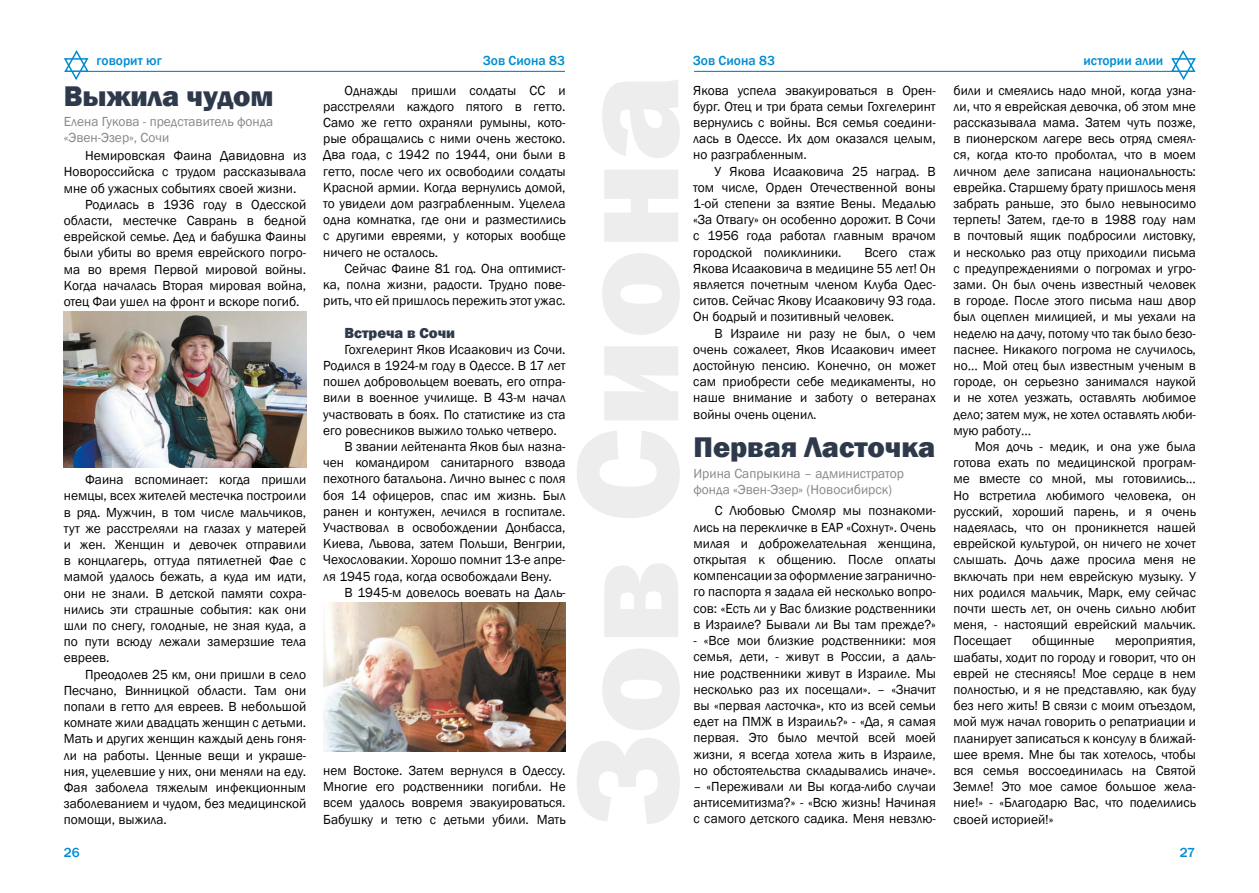
<style>
.page{position:relative;width:1259px;height:893px;background:#fff}
.page>*{position:absolute;margin:0;border:0;box-sizing:border-box;transform-origin:0 0}
.t1{font:800 29.25px "Franklin Gothic";color:#2e3a4b}
.t2{font:800 15px "Franklin Gothic";color:#2e3a4b}
.t3{font:13.5px/16.2px "Franklin Gothic";color:#000;text-align:justify}
.t4{font:13.5px/16.2px "Franklin Gothic";color:#878787}
.t5{font:500 13.5px "Franklin Gothic";color:#008cd0}
</style>
<div class="page">
<hr style="left:694px;top:71px;width:477px;height:1px;background:#008cd0">
<svg style="left:1169px;top:50px;width:27px;height:30px"></svg>
<svg style="left:64px;top:50px;width:26px;height:30px"></svg>
<hr style="left:88px;top:71px;width:477px;height:1px;background:#008cd0">
<img style="left:64px;top:311px;width:242px;height:157px">
<img style="left:323px;top:603px;width:243px;height:148px">
<p class="t5" style="left:483px;top:53px;width:83px">Зов Сиона 83</p>
<p class="t5" style="left:693px;top:52px;width:83px">Зов Сиона 83</p>
<p class="t5" style="left:97px;top:52px;width:67px">говорит юг</p>
<p class="t5" style="left:1083px;top:52px;width:81px">истории алии</p>
<h1 class="t1" style="left:64px;top:77px;width:211px">Выжила чудом</h1>
<p class="t4" style="left:64px;top:113px;width:211px">Елена Гукова - представитель фонда «Эвен-Эзер», Сочи</p>
<p class="t3" style="left:85px;top:148px;width:223px">Немировская Фаина Давидовна из</p>
<p class="t3" style="left:64px;top:164px;width:244px">Новороссийска с трудом рассказывала</p>
<p class="t3" style="left:64px;top:180px;width:234px">мне об ужасных событиях своей жизни.</p>
<p class="t3" style="left:85px;top:196px;width:223px">Родилась в 1936 году в Одесской</p>
<p class="t3" style="left:64px;top:213px;width:244px">области, местечке Саврань в бедной</p>
<p class="t3" style="left:64px;top:229px;width:244px">еврейской семье. Дед и бабушка Фаины</p>
<p class="t3" style="left:64px;top:245px;width:244px">были убиты во время еврейского погро-</p>
<p class="t3" style="left:64px;top:261px;width:244px">ма во время Первой мировой войны.</p>
<p class="t3" style="left:64px;top:277px;width:244px">Когда началась Вторая мировая война,</p>
<p class="t3" style="left:64px;top:294px;width:237px">отец Фаи ушел на фронт и вскоре погиб.</p>
<p class="t3" style="left:64px;top:472px;width:244px;text-indent:21px">Фаина вспоминает: когда пришли немцы, всех жителей местечка построили в ряд. Мужчин, в том числе мальчиков, тут же расстреляли на глазах у матерей и жен. Женщин и девочек отправили в концлагерь, оттуда пятилетней Фае с мамой удалось бежать, а куда им идти, они не знали. В детской памяти сохра&shy;нились эти страшные события: как они шли по снегу, голодные, не зная куда, а по пути всюду лежали замерзшие тела евреев.</p>
<p class="t3" style="left:64px;top:666px;width:244px;text-indent:21px">Преодолев 25 км, они пришли в село Песчано, Винницкой области. Там они попали в гетто для евреев. В небольшой комнате жили двадцать женщин с детьми.<br>Мать и других женщин каждый день гоня&shy;ли на работы. Ценные вещи и украше&shy;ния, уцелевшие у них, они меняли на еду.<br>Фая заболела тяжелым инфекционным заболеванием и чудом, без медицинской помощи, выжила.</p>
<p class="t5" style="left:64px;top:844px;width:17px">26</p>
<p class="t3" style="left:323px;top:82px;width:244px;text-indent:21px">Однажды пришли солдаты СС и расстреляли каждого пятого в гетто.<br>Само же гетто охраняли румыны, кото&shy;рые обращались с ними очень жестоко.<br>Два года, с 1942 по 1944, они были в гетто, после чего их освободили солдаты Красной армии. Когда вернулись домой, то увидели дом разграбленным. Уцелела одна комнатка, где они и разместились с другими евреями, у которых вообще ничего не осталось.</p>
<p class="t3" style="left:323px;top:260px;width:244px;text-indent:21px">Сейчас Фаине 81 год. Она оптимист&shy;ка, полна жизни, радости. Трудно пове&shy;рить, что ей пришлось пережить этот ужас.</p>
<p class="t2" style="left:344px;top:323px;width:112px">Встреча в Сочи</p>
<p class="t3" style="left:344px;top:341px;width:223px">Гохгелеринт Яков Исаакович из Сочи.</p>
<p class="t3" style="left:323px;top:358px;width:244px">Родился в 1924-м году в Одессе. В 17 лет</p>
<p class="t3" style="left:323px;top:374px;width:244px">пошел добровольцем воевать, его отпра-</p>
<p class="t3" style="left:323px;top:390px;width:244px">вили в военное училище. В 43-м начал</p>
<p class="t3" style="left:323px;top:406px;width:244px">участвовать в боях. По статистике из ста</p>
<p class="t3" style="left:323px;top:422px;width:235px">его ровесников выжило только четверо.</p>
<p class="t3" style="left:344px;top:439px;width:223px">В звании лейтенанта Яков был назна-</p>
<p class="t3" style="left:323px;top:455px;width:244px">чен командиром санитарного взвода</p>
<p class="t3" style="left:323px;top:471px;width:244px">пехотного батальона. Лично вынес с поля</p>
<p class="t3" style="left:323px;top:487px;width:244px">боя 14 офицеров, спас им жизнь. Был</p>
<p class="t3" style="left:323px;top:503px;width:244px">ранен и контужен, лечился в госпитале.</p>
<p class="t3" style="left:323px;top:520px;width:244px">Участвовал в освобождении Донбасса,</p>
<p class="t3" style="left:323px;top:536px;width:244px">Киева, Львова, затем Польши, Венгрии,</p>
<p class="t3" style="left:323px;top:552px;width:244px">Чехословакии. Хорошо помнит 13-е апре-</p>
<p class="t3" style="left:323px;top:568px;width:230px">ля 1945 года, когда освобождали Вену.</p>
<p class="t3" style="left:344px;top:584px;width:223px">В 1945-м довелось воевать на Даль-</p>
<p class="t3" style="left:323px;top:763px;width:244px">нем Востоке. Затем вернулся в Одессу.<br>Многие его родственники погибли. Не всем удалось вовремя эвакуироваться.<br>Бабушку и тетю с детьми убили. Мать</p>
<p class="t3" style="left:693px;top:82px;width:244px">Якова успела эвакуироваться в Орен&shy;бург. Отец и три брата семьи Гохгелеринт вернулись с войны. Вся семья соедини&shy;лась в Одессе. Их дом оказался целым, но разграбленным.</p>
<p class="t3" style="left:693px;top:163px;width:244px;text-indent:21px">У Якова Исааковича 25 наград. В том числе, Орден Отечественной воны 1-ой степени за взятие Вены. Медалью «За Отвагу» он особенно дорожит. В Сочи с 1956 года работал главным врачом городской поликлиники.</p>
<p class="t3" style="left:693px;top:244px;width:244px;text-indent:171px">Всего стаж Якова Исааковича в медицине 55 лет! Он является почетным членом Клуба Одес&shy;ситов. Сейчас Якову Исааковичу 93 года.<br>Он бодрый и позитивный человек.</p>
<p class="t3" style="left:693px;top:325px;width:244px;text-indent:21px">В Израиле ни разу не был, о чем очень сожалеет, Яков Исаакович имеет достойную пенсию. Конечно, он может сам приобрести себе медикаменты, но наше внимание и заботу о ветеранах войны очень оценил.</p>
<h1 class="t1" style="left:693px;top:429px;width:243px">Первая Ласточка</h1>
<p class="t4" style="left:693px;top:466px;width:212px">Ирина Сапрыкина – администратор фонда «Эвен-Эзер» (Новосибирск)</p>
<p class="t3" style="left:693px;top:503px;width:244px;text-indent:21px">С Любовью Смоляр мы познакоми&shy;лись на перекличке в ЕАР «Сохнут». Очень милая и доброжелательная женщина, открытая к общению. После оплаты компенсации за оформление загранично&shy;го паспорта я задала ей несколько вопро&shy;сов: «Есть ли у Вас близкие родственники в Израиле? Бывали ли Вы там прежде?»</p>
<p class="t3" style="left:693px;top:633px;width:244px">- «Все мои близкие родственники: моя семья, дети, - живут в России, а даль&shy;ние родственники живут в Израиле. Мы несколько раз их посещали». – «Значит вы «первая ласточка», кто из всей семьи едет на ПМЖ в Израиль?» - «Да, я самая первая. Это было мечтой всей моей жизни, я всегда хотела жить в Израиле, но обстоятельства складывались иначе».</p>
<p class="t3" style="left:693px;top:779px;width:244px">– «Переживали ли Вы когда-либо случаи антисемитизма?» - «Всю жизнь! Начиная с самого детского садика. Меня невзлю-</p>
<p class="t3" style="left:953px;top:82px;width:244px">били и смеялись надо мной, когда узна&shy;ли, что я еврейская девочка, об этом мне рассказывала мама. Затем чуть позже, в пионерском лагере весь отряд смеял&shy;ся, когда кто-то проболтал, что в моем личном деле записана национальность: еврейка. Старшему брату пришлось меня забрать раньше, это было невыносимо терпеть! Затем, где-то в 1988 году нам в почтовый ящик подбросили листовку, и несколько раз отцу приходили письма с предупреждениями о погромах и угро&shy;зами. Он был очень известный человек в городе. После этого письма наш двор был оцеплен милицией, и мы уехали на неделю на дачу, потому что так было безо&shy;паснее. Никакого погрома не случилось, но… Мой отец был известным ученым в городе, он серьезно занимался наукой и не хотел уезжать, оставлять любимое дело; затем муж, не хотел оставлять люби&shy;мую работу…</p>
<p class="t3" style="left:953px;top:439px;width:244px;text-indent:21px">Моя дочь - медик, и она уже была готова ехать по медицинской програм&shy;ме вместе со мной, мы готовились… Но встретила любимого человека, он русский, хороший парень, и я очень надеялась, что он проникнется нашей еврейской культурой, он ничего не хочет слышать. Дочь даже просила меня не включать при нем еврейскую музыку. У них родился мальчик, Марк, ему сейчас почти шесть лет, он очень сильно любит меня, - настоящий еврейский мальчик.<br>Посещает</p>
<p class="t3" style="left:1032px;top:633px;width:64px">общинные</p>
<p class="t3" style="left:953px;top:633px;width:244px;text-indent:161px">мероприятия, шабаты, ходит по городу и говорит, что он еврей не стесняясь! Мое сердце в нем полностью, и я не представляю, как буду без него жить! В связи с моим отъездом, мой муж начал говорить о репатриации и планирует записаться к консулу в ближай&shy;шее время. Мне бы так хотелось, чтобы вся семья воссоединилась на Святой Земле! Это мое самое большое жела&shy;ние!» - «Благодарю Вас, что поделились своей историей!»</p>
<p class="t5" style="left:1179px;top:844px;width:17px">27</p>
</div>
